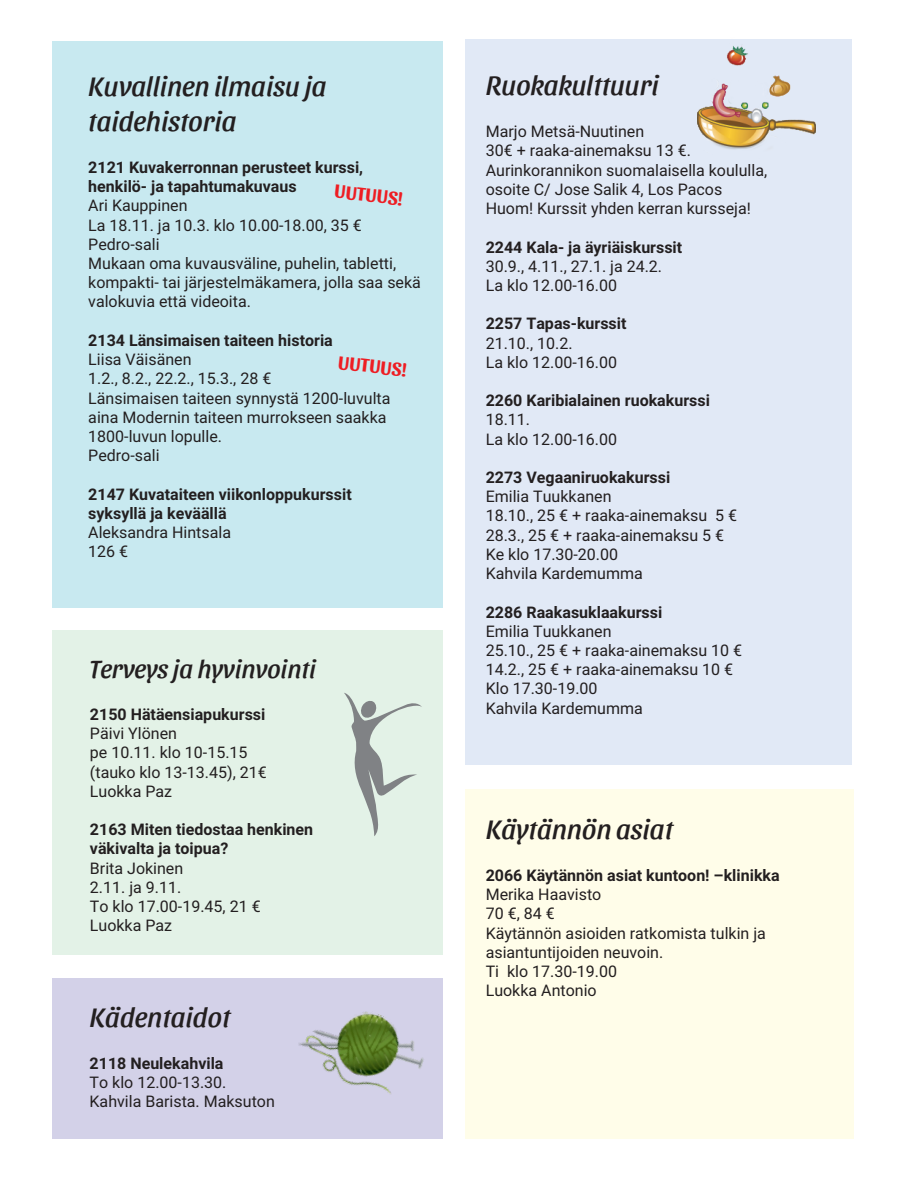
<style>
.page{position:relative;width:908px;height:1191px;background:#fff}
.page>*{position:absolute;margin:0;border:0;box-sizing:border-box;transform-origin:0 0}
.t1{font:italic 28px/34.8px "Sansita";color:#231f20}
.t2{font:italic 26px "Sansita";color:#231f20}
.t3{font:700 19.4px "Sansita";color:#ee1d23}
.t4{font:16px/19.2px "Roboto";color:#231f20}
.t5{font:700 16px/19.2px "Roboto";color:#231f20}
</style>
<div class="page">
<div style="left:52px;top:630px;width:390px;height:324px;background:#e3f2e7"></div>
<svg style="left:344px;top:692px;width:78px;height:144px"></svg>
<div style="left:52px;top:41px;width:390px;height:566px;background:#c8e9f0"></div>
<div style="left:52px;top:978px;width:390px;height:160px;background:#d3d1e8"></div>
<img style="left:298px;top:999px;width:145px;height:112px">
<div style="left:465px;top:39px;width:386px;height:725px;background:#e1e9f6"></div>
<img style="left:697px;top:46px;width:117px;height:103px">
<div style="left:465px;top:789px;width:388px;height:349px;background:#fffde9"></div>
<h1 class="t1" style="left:88px;top:67px;width:240px">Kuvallinen ilmaisu ja taidehistoria</h1>
<p class="t5" style="left:88px;top:159px;width:276px">2121 Kuvakerronnan perusteet kurssi, henkilö- ja tapahtumakuvaus</p>
<p class="t4" style="left:88px;top:198px;width:334px">Ari Kauppinen<br>La 18.11. ja 10.3. klo 10.00-18.00, 35 €<br>Pedro-sali<br>Mukaan oma kuvausväline, puhelin, tabletti, kompakti- tai järjestelmäkamera, jolla saa sekä valokuvia että videoita.</p>
<p class="t5" style="left:88px;top:332px;width:246px">2134 Länsimaisen taiteen historia</p>
<p class="t4" style="left:88px;top:351px;width:303px">Liisa Väisänen<br>1.2., 8.2., 22.2., 15.3., 28 €<br>Länsimaisen taiteen synnystä 1200-luvulta aina Modernin taiteen murrokseen saakka<br>1800-luvun lopulle.<br>Pedro-sali</p>
<p class="t5" style="left:88px;top:486px;width:265px">2147 Kuvataiteen viikonloppukurssit syksyllä ja keväällä</p>
<p class="t4" style="left:88px;top:524px;width:144px">Aleksandra Hintsala<br>126 €</p>
<p class="t3" style="left:336px;top:177px;width:70px;rotate:7deg">UUTUUS!</p>
<p class="t3" style="left:340px;top:349px;width:70px;rotate:7deg">UUTUUS!</p>
<h2 class="t2" style="left:90px;top:651px;width:227px">Terveys ja hyvinvointi</h2>
<p class="t5" style="left:90px;top:706px;width:177px">2150 Hätäensiapukurssi</p>
<p class="t4" style="left:90px;top:725px;width:178px">Päivi Ylönen<br>pe 10.11. klo 10-15.15 (tauko klo 13-13.45), 21€<br>Luokka Paz</p>
<p class="t5" style="left:90px;top:821px;width:225px">2163 Miten tiedostaa henkinen väkivalta ja toipua?</p>
<p class="t4" style="left:90px;top:860px;width:172px">Brita Jokinen<br>2.11. ja 9.11.<br>To klo 17.00-19.45, 21 €<br>Luokka Paz</p>
<h1 class="t1" style="left:90px;top:997px;width:142px">Kädentaidot</h1>
<p class="t5" style="left:90px;top:1055px;width:135px">2118 Neulekahvila</p>
<p class="t4" style="left:90px;top:1074px;width:187px">To klo 12.00-13.30.<br>Kahvila Barista. Maksuton</p>
<h1 class="t1" style="left:485px;top:66px;width:175px">Ruokakulttuuri</h1>
<p class="t4" style="left:485px;top:124px;width:283px">Marjo Metsä-Nuutinen<br>30€ + raaka-ainemaksu 13 €.<br>Aurinkorannikon suomalaisella koululla, osoite C/ Jose Salik 4, Los Pacos<br>Huom! Kurssit yhden kerran kursseja!</p>
<p class="t5" style="left:485px;top:239px;width:198px">2244 Kala- ja äyriäiskurssit</p>
<p class="t4" style="left:485px;top:258px;width:178px">30.9., 4.11., 27.1. ja 24.2.<br>La klo 12.00-16.00</p>
<p class="t5" style="left:485px;top:316px;width:142px">2257 Tapas-kurssit</p>
<p class="t4" style="left:485px;top:335px;width:133px">21.10., 10.2.<br>La klo 12.00-16.00</p>
<p class="t5" style="left:485px;top:392px;width:225px">2260 Karibialainen ruokakurssi</p>
<p class="t4" style="left:485px;top:412px;width:133px">18.11.<br>La klo 12.00-16.00</p>
<p class="t5" style="left:485px;top:469px;width:186px">2273 Vegaaniruokakurssi</p>
<p class="t4" style="left:485px;top:488px;width:253px">Emilia Tuukkanen<br>18.10., 25 € + raaka-ainemaksu 5 €<br>28.3., 25 € + raaka-ainemaksu 5 €<br>Ke klo 17.30-20.00<br>Kahvila Kardemumma</p>
<p class="t5" style="left:485px;top:604px;width:178px">2286 Raakasuklaakurssi</p>
<p class="t4" style="left:485px;top:623px;width:258px">Emilia Tuukkanen<br>25.10., 25 € + raaka-ainemaksu 10 €<br>14.2., 25 € + raaka-ainemaksu 10 €<br>Klo 17.30-19.00<br>Kahvila Kardemumma</p>
<h1 class="t1" style="left:485px;top:809px;width:189px">Käytännön asiat</h1>
<p class="t5" style="left:485px;top:867px;width:295px">2066 Käytännön asiat kuntoon! –klinikka</p>
<p class="t4" style="left:485px;top:886px;width:281px">Merika Haavisto<br>70 €, 84 €<br>Käytännön asioiden ratkomista tulkin ja asiantuntijoiden neuvoin.<br>Ti klo 17.30-19.00<br>Luokka Antonio</p>
</div>
